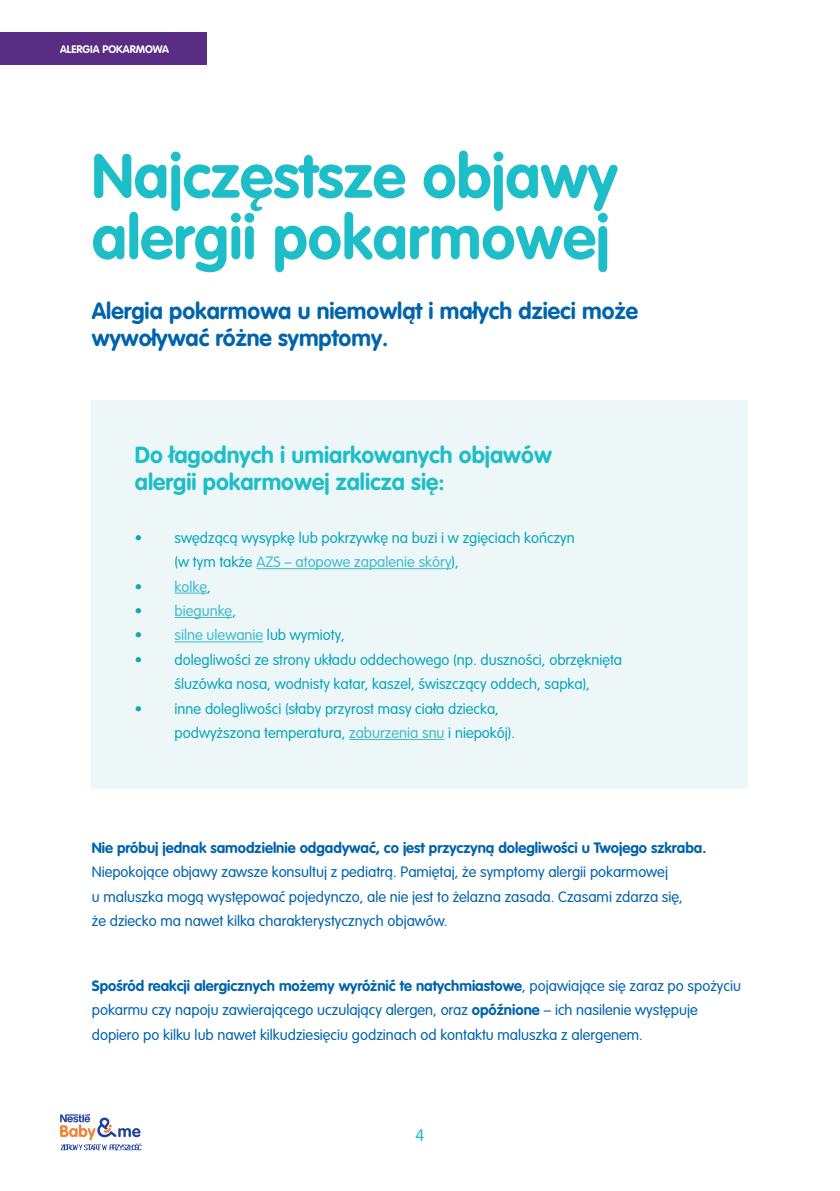
<style>
.page{position:relative;width:840px;height:1191px;background:#fff}
.page>*{position:absolute;margin:0;border:0;box-sizing:border-box;transform-origin:0 0}
.t1{font:700 61.2px/61.2px "VAG Rounded LT Pro";color:#1ebec8}
.t2{font:700 23px/27px "VAG Rounded LT Pro";color:#0064ac}
.t3{font:700 23px/27px "VAG Rounded LT Pro";color:#1ebec8}
.t4{font:300 16.4px "VAG Rounded LT Pro";color:#1ebec8}
.t5{font:300 14.8px/24.4px "VAG Rounded LT Pro";color:#0064ac}
.t6{font:300 14.8px/24.4px "VAG Rounded LT Pro";color:#0aa6ba}
.t7{font:700 14.8px "VAG Rounded LT Pro";color:#0064ac}
.t8{font:300 14.8px "VAG Rounded LT Pro";color:#41bbc8}
.t9{font:700 10.8px "VAG Rounded LT Pro";color:#fff}
.s1{color:#41bbc8}
.s2{color:#0aa6ba}
.s3{font-weight:700}
</style>
<div class="page">
<svg style="left:60px;top:1114px;width:82px;height:36px"></svg>
<div style="left:0;top:33px;width:207px;height:32px;background:#592d84"></div>
<div style="left:92px;top:400px;width:655px;height:388px;background:#edf7f8"></div>
<hr style="left:256px;top:568px;width:195px;height:1px;background:#41bbc8">
<hr style="left:174px;top:592px;width:33px;height:1px;background:#41bbc8">
<hr style="left:174px;top:617px;width:58px;height:1px;background:#41bbc8">
<hr style="left:174px;top:641px;width:89px;height:1px;background:#41bbc8">
<hr style="left:349px;top:739px;width:95px;height:1px;background:#41bbc8">
<p class="t9" style="left:60px;top:42px;width:110px">ALERGIA POKARMOWA</p>
<h1 class="t1" style="left:92px;top:146px;width:527px">Najczęstsze objawy alergii pokarmowej</h1>
<h2 class="t2" style="left:92px;top:298px;width:547px">Alergia pokarmowa u niemowląt i małych dzieci może wywoływać różne symptomy.</h2>
<h2 class="t3" style="left:135px;top:441px;width:418px">Do łagodnych i umiarkowanych objawów alergii pokarmowej zalicza się:</h2>
<p class="t6" style="left:174px;top:526px;width:401px;text-indent:-40px">• swędzącą wysypkę lub pokrzywkę na buzi i w zgięciach kończyn (w tym także <span class="s1">AZS – atopowe zapalenie skóry</span>),</p>
<p class="t8" style="left:135px;top:578px;width:77px"><span class="s2">•</span> kolkę<span class="s2">,</span></p>
<p class="t8" style="left:135px;top:602px;width:103px"><span class="s2">•</span> biegunkę<span class="s2">,</span></p>
<p class="t8" style="left:135px;top:626px;width:211px"><span class="s2">•</span> silne ulewanie <span class="s2">lub wymioty,</span></p>
<p class="t6" style="left:135px;top:648px;width:488px;text-align:center">• dolegliwości ze strony układu oddechowego (np. duszności, obrzęknięta śluzówka nosa, wodnisty katar, kaszel, świszczący oddech, sapka),</p>
<p class="t6" style="left:174px;top:696px;width:342px;text-indent:-40px">• inne dolegliwości (słaby przyrost masy ciała dziecka, podwyższona temperatura, <span class="s1">zaburzenia snu</span> i niepokój).</p>
<p class="t7" style="left:92px;top:838px;width:615px">Nie próbuj jednak samodzielnie odgadywać, co jest przyczyną dolegliwości u Twojego szkraba.</p>
<p class="t5" style="left:92px;top:860px;width:592px">Niepokojące objawy zawsze konsultuj z pediatrą. Pamiętaj, że symptomy alergii pokarmowej<br>u maluszka mogą występować pojedynczo, ale nie jest to żelazna zasada. Czasami zdarza się, że dziecko ma nawet kilka charakterystycznych objawów.</p>
<p class="t5" style="left:92px;top:973px;width:650px"><span class="s3">Spośród reakcji alergicznych możemy wyróżnić te natychmiastowe</span>, pojawiające się zaraz po spożyciu pokarmu czy napoju zawierającego uczulający alergen, oraz <span class="s3">opóźnione</span> – ich nasilenie występuje dopiero po kilku lub nawet kilkudziesięciu godzinach od kontaktu maluszka z alergenem.</p>
<p class="t4" style="left:415px;top:1125px;width:10px">4</p>
</div>
